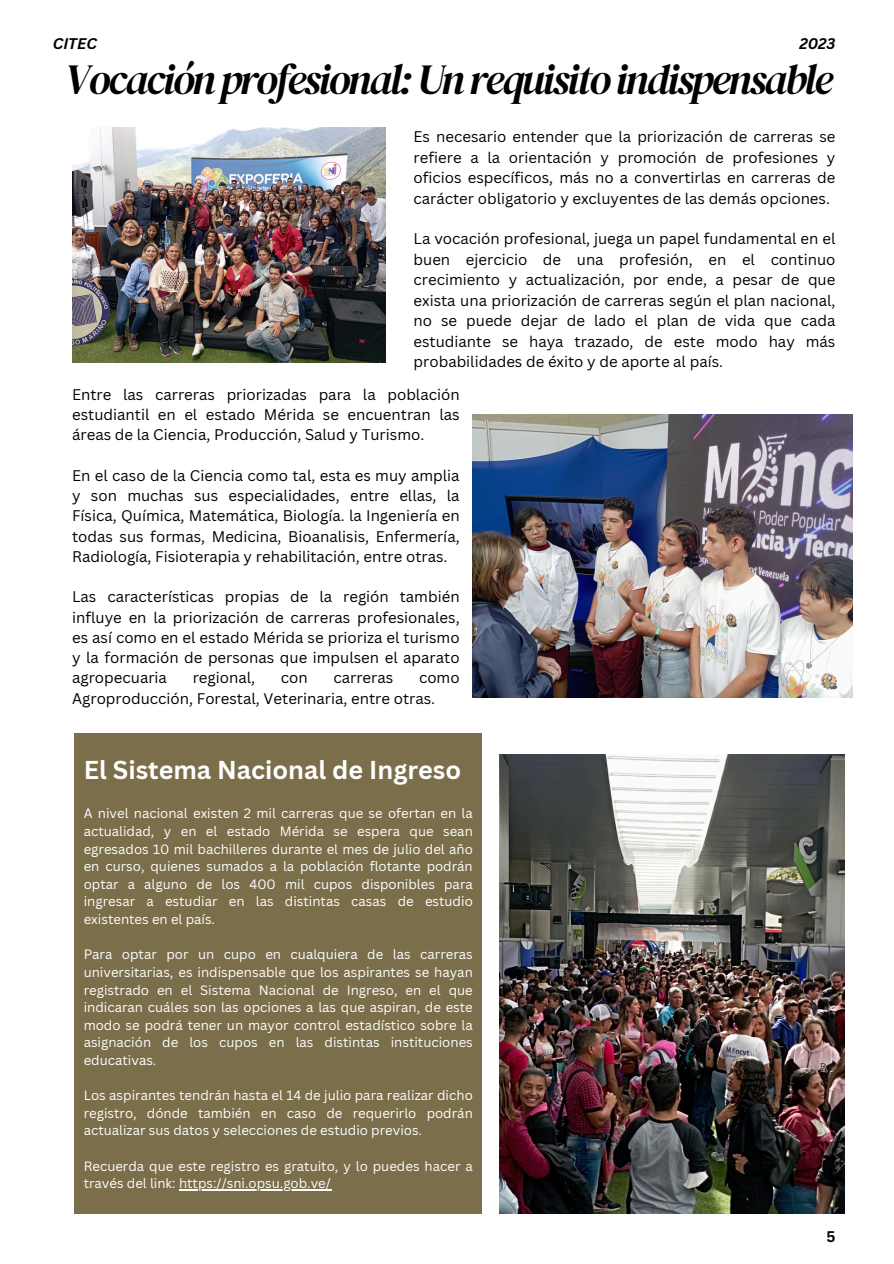
<style>
.page{position:relative;width:894px;height:1264px;background:#fff}
.page>*{position:absolute;margin:0;border:0;box-sizing:border-box;transform-origin:0 0}
.t1{font:italic 42.45px "DM Serif Display";letter-spacing:-.06em;color:#000}
.t2{font:700 25.2px "Canva Sans";color:#fff}
.t3{font:15px/20.2px "Canva Sans";color:#000;text-align:justify}
.t4{font:italic 700 15px "Canva Sans";color:#000}
.t5{font:700 15px "Canva Sans";color:#000}
.t6{font:13.2px/17.5px "Canva Sans";color:#fff;text-align:justify}
</style>
<div class="page">
<div style="left:74px;top:733px;width:408px;height:480px;background:#7b6e4b"></div>
<img style="left:472px;top:414px;width:380px;height:283px">
<img style="left:499px;top:755px;width:344px;height:457px">
<img style="left:72px;top:127px;width:313px;height:235px">
<hr style="left:179px;top:1189px;width:152px;height:1px;background:#fff">
<h2 class="t4" style="left:53px;top:33px;width:45px">CITEC</h2>
<p class="t4" style="left:799px;top:33px;width:38px">2023</p>
<p class="t1" style="left:65px;top:49px;width:769px">Vocación profesional: Un requisito indispensable</p>
<p class="t3" style="left:413px;top:126px;width:423px">Es necesario entender que la priorización de carreras se refiere a la orientación y promoción de profesiones y oficios específicos, más no a convertirlas en carreras de carácter obligatorio y excluyentes de las demás opciones.</p>
<p class="t3" style="left:413px;top:228px;width:423px">La vocación profesional, juega un papel fundamental en el buen ejercicio de una profesión, en el continuo crecimiento y actualización, por ende, a pesar de que exista una priorización de carreras según el plan nacional, no se puede dejar de lado el plan de vida que cada estudiante se haya trazado, de este modo hay más probabilidades de éxito y de aporte al país.</p>
<p class="t3" style="left:72px;top:384px;width:389px">Entre las carreras priorizadas para la población estudiantil en el estado Mérida se encuentran las áreas de la Ciencia, Producción, Salud y Turismo.</p>
<p class="t3" style="left:72px;top:465px;width:389px">En el caso de la Ciencia como tal, esta es muy amplia y son muchas sus especialidades, entre ellas, la Física, Química, Matemática, Biología. la Ingeniería en todas sus formas, Medicina, Bioanalisis, Enfermería, Radiología, Fisioterapia y rehabilitación, entre otras.</p>
<p class="t3" style="left:72px;top:586px;width:389px">Las características propias de la región también influye en la priorización de carreras profesionales, es así como en el estado Mérida se prioriza el turismo y la formación de personas que impulsen el aparato agropecuaria</p>
<p class="t3" style="left:193px;top:667px;width:64px">regional,</p>
<p class="t3" style="left:281px;top:667px;width:28px">con</p>
<p class="t3" style="left:333px;top:667px;width:61px">carreras</p>
<p class="t3" style="left:72px;top:667px;width:389px;text-indent:347px">como<br>Agroproducción, Forestal, Veterinaria, entre otras.</p>
<p class="t2" style="left:84px;top:752px;width:379px">El Sistema Nacional de Ingreso</p>
<h4 class="t6" style="left:84px;top:804px;width:390px">A nivel nacional existen 2 mil carreras que se ofertan en la actualidad, y en el estado Mérida se espera que sean egresados 10 mil bachilleres durante el mes de julio del año en curso, quienes sumados a la población flotante podrán optar a alguno de los 400 mil cupos disponibles para ingresar a estudiar en las distintas casas de estudio existentes en el país.</h4>
<h4 class="t6" style="left:84px;top:945px;width:390px">Para optar por un cupo en cualquiera de las carreras universitarias, es indispensable que los aspirantes se hayan registrado en el Sistema Nacional de Ingreso, en el que indicaran cuáles son las opciones a las que aspiran, de este modo se podrá tener un mayor control estadístico sobre la asignación de los cupos en las distintas instituciones educativas.</h4>
<h4 class="t6" style="left:84px;top:1086px;width:390px">Los aspirantes tendrán hasta el 14 de julio para realizar dicho registro, dónde también en caso de requerirlo podrán actualizar sus datos y selecciones de estudio previos.</h4>
<h4 class="t6" style="left:84px;top:1156px;width:390px">Recuerda que este registro es gratuito, y lo puedes hacer a través del link: https://sni.opsu.gob.ve/</h4>
<p class="t5" style="left:826px;top:1225px;width:11px">5</p>
</div>
